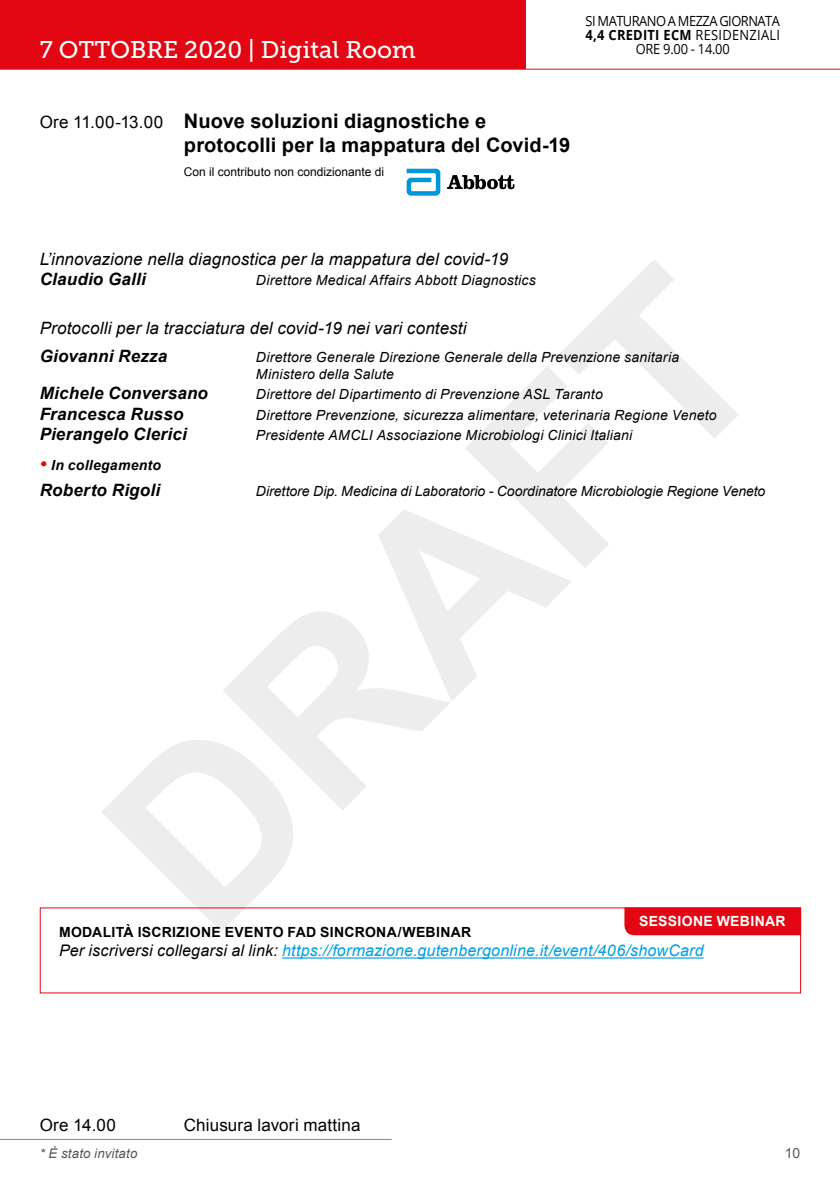
<style>
.page{position:relative;width:840px;height:1191px;background:#fff}
.page>*{position:absolute;margin:0;border:0;box-sizing:border-box;transform-origin:0 0}
.t1{font:24px "Museo Slab 500";color:#fff}
.t2{font:700 20px/24px "Arial";letter-spacing:.01em;color:#000}
.t3{font:italic 17px "Arial";letter-spacing:.01em;color:#000}
.t4{font:italic 700 17px "Arial";letter-spacing:.01em;color:#000}
.t5{font:17px "Arial";letter-spacing:.01em;color:#000}
.t6{font:italic 16px "Arial";letter-spacing:.015em;color:#009fe3}
.t7{font:italic 14px/16.8px "Arial";letter-spacing:.015em;color:#000}
.t8{font:14px/14px "Open Sans";letter-spacing:-.04em;color:#000;text-align:center;scale:.92 1}
.t9{font:700 14px "Arial";letter-spacing:.025em;color:#000}
.t10{font:italic 700 14px "Arial";letter-spacing:.02em;color:#000}
.t11{font:700 14px "Arial";letter-spacing:.025em;color:#fff}
.t12{font:14px "Arial";color:#575756}
.t13{font:italic 13.2px "Arial";letter-spacing:.015em;color:#575756}
.t14{font:12px "Arial";color:#000}
.s1{font-weight:700}
.s2{font-weight:400;font-size:17px}
.s3{font-size:18px;color:#e30613}
.s4{color:#000}
</style>
<div class="page">
<svg style="left:102px;top:260px;width:636px;height:671px"></svg>
<hr style="left:0;top:69px;width:839px;height:1px;background:#e30613">
<div style="left:0;top:0;width:525px;height:69px;background:#e30613"></div>
<hr style="left:0;top:1139px;width:391px;height:1px;background:#878787">
<hr style="left:282px;top:957px;width:421px;height:1px;background:#009fe3">
<div style="left:624px;top:907px;width:176px;height:28px;background:#e30613"></div>
<svg style="left:406px;top:169px;width:34px;height:27px"></svg>
<svg style="left:447px;top:175px;width:67px;height:14px"></svg>
<h1 class="t1" style="left:40px;top:36px;width:377px">7 OTTOBRE 2020 | Digital Room</h1>
<p class="t8" style="left:585px;top:14px;width:213px">SI MATURANO A MEZZA GIORNATA<br><span class="s1">4,4 CREDITI ECM</span> RESIDENZIALI<br>ORE 9.00 - 14.00</p>
<h2 class="t2" style="left:184px;top:110px;width:387px;text-indent:-144px"><span class="s2">Ore 11.00-13.00</span> Nuove soluzioni diagnostiche e protocolli per la mappatura del Covid-19</h2>
<p class="t14" style="left:184px;top:164px;width:202px">Con il contributo non condizionante di</p>
<p class="t3" style="left:40px;top:248px;width:469px">L’innovazione nella diagnostica per la mappatura del covid-19</p>
<p class="t4" style="left:40px;top:268px;width:107px">Claudio Galli</p>
<p class="t7" style="left:256px;top:272px;width:281px">Direttore Medical Affairs Abbott Diagnostics</p>
<p class="t3" style="left:40px;top:317px;width:428px">Protocolli per la tracciatura del covid-19 nei vari contesti</p>
<p class="t4" style="left:40px;top:345px;width:129px">Giovanni Rezza</p>
<p class="t7" style="left:256px;top:349px;width:424px">Direttore Generale Direzione Generale della Prevenzione sanitaria<br>Ministero della Salute</p>
<p class="t4" style="left:40px;top:382px;width:170px">Michele Conversano</p>
<p class="t7" style="left:256px;top:386px;width:348px">Direttore del Dipartimento di Prevenzione ASL Taranto</p>
<p class="t4" style="left:40px;top:403px;width:145px">Francesca Russo</p>
<p class="t7" style="left:256px;top:406px;width:462px">Direttore Prevenzione, sicurezza alimentare, veterinaria Regione Veneto</p>
<p class="t4" style="left:40px;top:423px;width:148px">Pierangelo Clerici</p>
<p class="t7" style="left:256px;top:427px;width:377px">Presidente AMCLI Associazione Microbiologi Clinici Italiani</p>
<p class="t10" style="left:40px;top:456px;width:123px"><span class="s3">•</span> In collegamento</p>
<p class="t4" style="left:40px;top:479px;width:122px">Roberto Rigoli</p>
<p class="t7" style="left:256px;top:483px;width:510px">Direttore Dip. Medicina di Laboratorio - Coordinatore Microbiologie Regione Veneto</p>
<p class="t11" style="left:638px;top:911px;width:148px">SESSIONE WEBINAR</p>
<p class="t9" style="left:59px;top:923px;width:413px">MODALITÀ ISCRIZIONE EVENTO FAD SINCRONA/WEBINAR</p>
<p class="t6" style="left:59px;top:940px;width:646px"><span class="s4">Per iscriversi collegarsi al link:</span> https://formazione.gutenbergonline.it/event/406/showCard</p>
<p class="t5" style="left:40px;top:1113px;width:78px">Ore 14.00</p>
<p class="t5" style="left:184px;top:1113px;width:178px">Chiusura lavori mattina</p>
<p class="t13" style="left:40px;top:1144px;width:99px">* È stato invitato</p>
<p class="t12" style="left:784px;top:1144px;width:17px">10</p>
</div>
